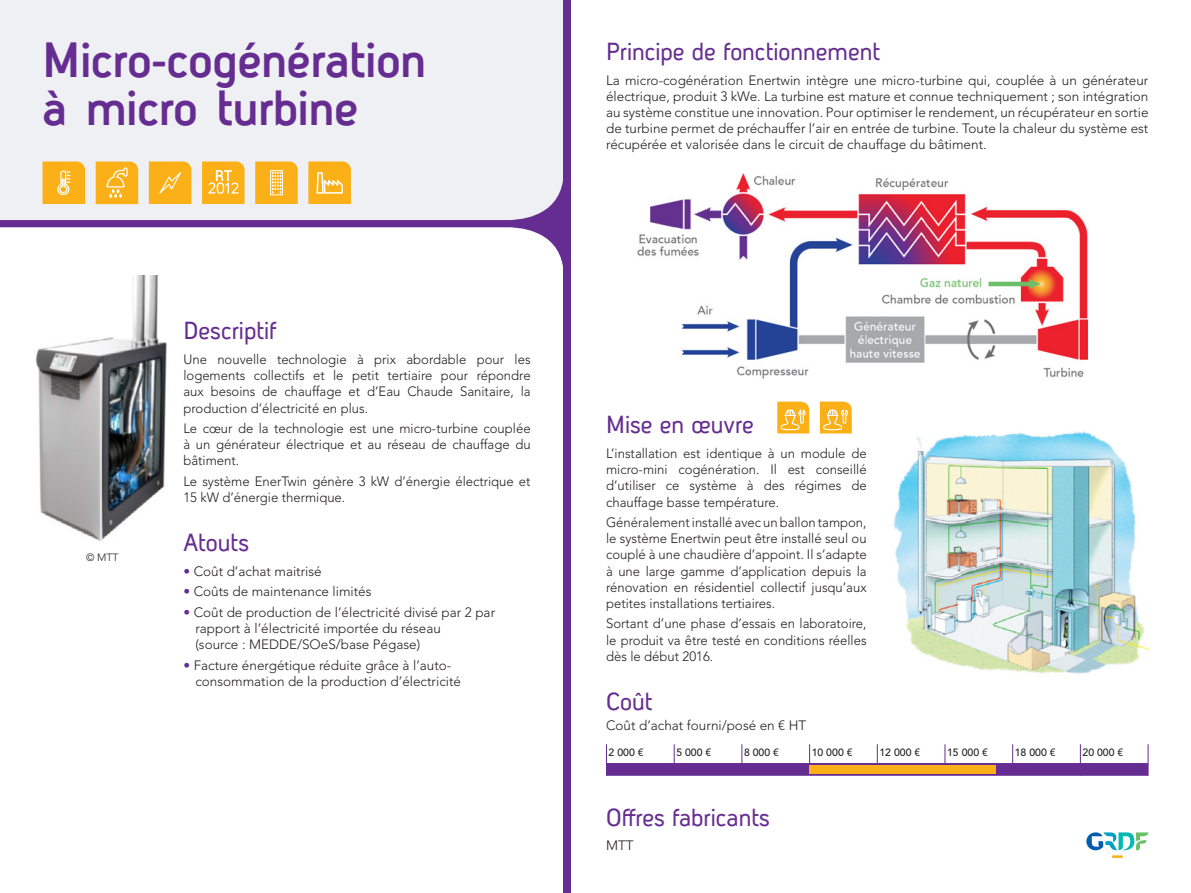
<style>
.page{position:relative;width:1191px;height:893px;background:#fff}
.page>*{position:absolute;margin:0;border:0;box-sizing:border-box;transform-origin:0 0}
.t1{font:700 48px/48px "Antagometrica BT";color:#652d91}
.t2{font:24px "Antagometrica BT";color:#652d91}
.t3{font:300 13.5px/16.2px "Avenir LT Std";color:#231f20;text-align:justify}
.t4{font:500 10.5px "Avenir LT Std";color:#231f20}
.t5{font:300 10.5px "Avenir LT Std";color:#231f20}
.s1{color:#652d91}
</style>
<div class="page">
<svg style="left:1086px;top:832px;width:62px;height:26px"></svg>
<div style="left:0;top:0;width:563px;height:224px;background:#eff0f3"></div>
<svg style="left:0;top:180px;width:563px;height:87px"></svg>
<div style="left:563px;top:0;width:7px;height:893px;background:#652d91"></div>
<svg style="left:43px;top:162px;width:42px;height:42px;background:#fbb62a"></svg>
<svg style="left:96px;top:162px;width:42px;height:42px;background:#fbb62b"></svg>
<svg style="left:149px;top:162px;width:42px;height:42px;background:#fbb322"></svg>
<svg style="left:202px;top:162px;width:42px;height:42px;background:#fbb831"></svg>
<svg style="left:255px;top:162px;width:43px;height:42px;background:#fbb72e"></svg>
<svg style="left:308px;top:162px;width:43px;height:42px;background:#fbb932"></svg>
<img style="left:637px;top:173px;width:452px;height:206px">
<img style="left:35px;top:276px;width:132px;height:266px">
<img style="left:893px;top:431px;width:257px;height:243px">
<svg style="left:777px;top:401px;width:32px;height:32px"></svg>
<svg style="left:820px;top:401px;width:31px;height:32px"></svg>
<svg style="left:606px;top:744px;width:542px;height:32px"></svg>
<div style="left:809px;top:765px;width:186px;height:9px;background:#fbb017"></div>
<h1 class="t1" style="left:43px;top:35px;width:385px">Micro-cogénération à micro turbine</h1>
<p class="t5" style="left:86px;top:551px;width:34px">© MTT</p>
<h2 class="t2" style="left:183px;top:316px;width:94px">Descriptif</h2>
<p class="t3" style="left:183px;top:351px;width:349px">Une nouvelle technologie à prix abordable pour les logements collectifs et le petit tertiaire pour répondre aux besoins de chauffage et d’Eau Chaude Sanitaire, la production d’électricité en plus.</p>
<p class="t3" style="left:183px;top:420px;width:349px">Le cœur de la technologie est une micro-turbine couplée à un générateur électrique et au réseau de chauffage du bâtiment.</p>
<p class="t3" style="left:183px;top:473px;width:349px">Le système EnerTwin génère 3 kW d’énergie électrique et<br>15 kW d’énergie thermique.</p>
<h2 class="t2" style="left:183px;top:528px;width:67px">Atouts</h2>
<p class="t3" style="left:183px;top:563px;width:140px"><span class="s1">•</span> Coût d’achat maitrisé</p>
<p class="t3" style="left:183px;top:584px;width:190px"><span class="s1">•</span> Coûts de maintenance limités</p>
<p class="t3" style="left:195px;top:604px;width:301px;text-align:left;text-indent:-12px"><span class="s1">•</span> Coût de production de l’électricité divisé par 2 par rapport à l’électricité importée du réseau<br>(source : MEDDE/SOeS/base Pégase)</p>
<p class="t3" style="left:195px;top:657px;width:267px;text-indent:-12px"><span class="s1">•</span> Facture énergétique réduite grâce à l’auto&shy;consommation de la production d’électricité</p>
<h2 class="t2" style="left:606px;top:37px;width:275px">Principe de fonctionnement</h2>
<p class="t3" style="left:606px;top:72px;width:544px">La micro-cogénération Enertwin intègre une micro-turbine qui, couplée à un générateur électrique, produit 3 kWe. La turbine est mature et connue techniquement ; son intégration au système constitue une innovation. Pour optimiser le rendement, un récupérateur en sortie de turbine permet de préchauffer l’air en entrée de turbine. Toute la chaleur du système est récupérée et valorisée dans le circuit de chauffage du bâtiment.</p>
<h2 class="t2" style="left:606px;top:410px;width:149px">Mise en œuvre</h2>
<p class="t3" style="left:606px;top:445px;width:262px">L’installation est identique à un module de micro-mini cogénération. Il est conseillé d’utiliser ce système à des régimes de chauffage basse température.</p>
<p class="t3" style="left:606px;top:514px;width:262px">Généralement installé avec un ballon tampon, le système Enertwin peut être installé seul ou couplé à une chaudière d’appoint. Il s’adapte à une large gamme d’application depuis la rénovation en résidentiel collectif jusqu’aux petites installations tertiaires.</p>
<p class="t3" style="left:606px;top:616px;width:262px">Sortant d’une phase d’essais en laboratoire, le produit va être testé en conditions réelles dès le début 2016.</p>
<h2 class="t2" style="left:606px;top:687px;width:48px">Coût</h2>
<p class="t3" style="left:606px;top:718px;width:202px">Coût d’achat fourni/posé en € HT</p>
<p class="t4" style="left:608px;top:746px;width:37px">2 000 €</p>
<p class="t4" style="left:676px;top:746px;width:37px">5 000 €</p>
<p class="t4" style="left:744px;top:746px;width:37px">8 000 €</p>
<p class="t4" style="left:811px;top:746px;width:42px">10 000 €</p>
<p class="t4" style="left:879px;top:746px;width:42px">12 000 €</p>
<p class="t4" style="left:947px;top:746px;width:42px">15 000 €</p>
<p class="t4" style="left:1014px;top:746px;width:42px">18 000 €</p>
<p class="t4" style="left:1082px;top:746px;width:42px">20 000 €</p>
<h2 class="t2" style="left:606px;top:803px;width:165px">Offres fabricants</h2>
<p class="t3" style="left:606px;top:838px;width:29px">MTT</p>
</div>
